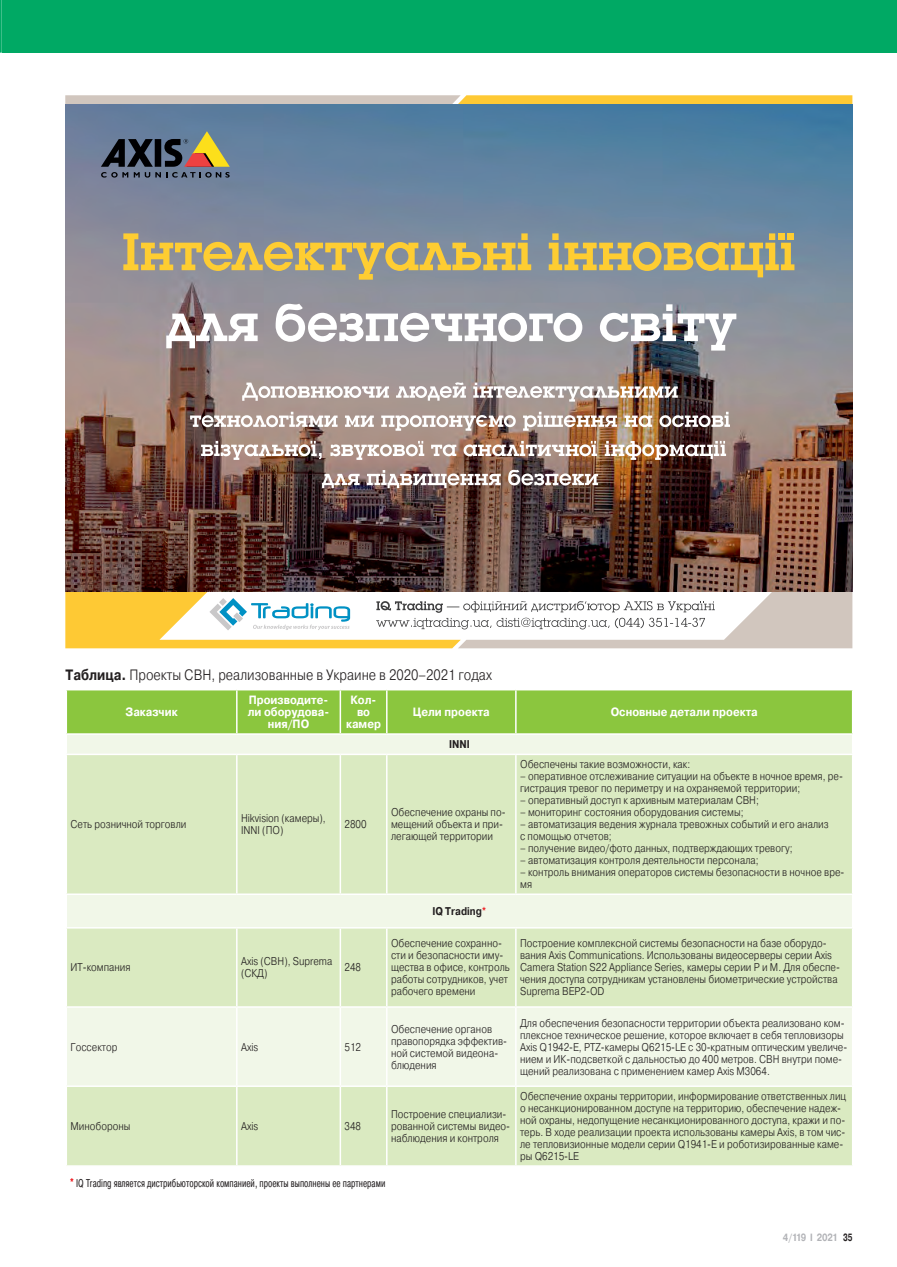
<style>
.page{position:relative;width:897px;height:1267px;background:#fff}
.page>*{position:absolute;margin:0;border:0;box-sizing:border-box;transform-origin:0 0}
.Заглавие{font:300 15px "Pragmatica";color:#231f20;scale:.85 1}
.Шапка{font:700 12px/12px "Pragmatica";color:#fff;text-align:center;scale:.9 1}
.Текст_табл_GREP{font:300 11.25px/12px "Pragmatica";color:#231f20;scale:.85 1}
.Сноска{font:11.25px "Pragmatica Cond";color:#231f20;scale:.8 1}
.Текст_табл_GREP-2{font:700 11.25px "Pragmatica";color:#231f20;scale:.85 1}
.Нижний_колонтитул_R{font:700 10.5px "Pragmatica";letter-spacing:-.09em;color:#b2b3b7;scale:.8 1}
.Номер_стр_R{font:700 10.5px "Pragmatica";color:#231f20;scale:.7 1}
.s1{font-weight:700}
.s2{color:#ee1d23}
.s3{font-family:"Pragmatica";font-weight:900;color:#ee1d23}
</style>
<div class="page">
<div style="left:2px;top:0;width:894px;height:53px;background:#00a964"></div>
<svg style="left:66px;top:591px;width:786px;height:57px"></svg>
<svg style="left:66px;top:95px;width:786px;height:9px;background:#e8c97e"></svg>
<img style="left:66px;top:104px;width:786px;height:487px">
<svg style="left:101px;top:131px;width:129px;height:46px;background:#636566"></svg>
<svg style="left:166px;top:303px;width:570px;height:47px"></svg>
<svg style="left:123px;top:233px;width:671px;height:47px;background:#aba279"></svg>
<div style="left:778px;top:233px;width:6px;height:7px;background:#fecd32"></div>
<img style="left:190px;top:382px;width:540px;height:103px">
<img style="left:201px;top:415px;width:525px;height:73px">
<svg style="left:67px;top:755px;width:784px;height:410px;background:#e0edcc"></svg>
<hr style="left:236px;top:755px;width:1px;height:138px;background:#fff">
<hr style="left:339px;top:755px;width:2px;height:138px;background:#fff">
<hr style="left:386px;top:755px;width:1px;height:138px;background:#fff">
<hr style="left:515px;top:755px;width:1px;height:138px;background:#fff">
<hr style="left:66px;top:893px;width:171px;height:2px;background:#fff">
<hr style="left:237px;top:893px;width:103px;height:2px;background:#fff">
<hr style="left:340px;top:893px;width:47px;height:2px;background:#fff">
<hr style="left:387px;top:893px;width:129px;height:2px;background:#fff">
<hr style="left:516px;top:893px;width:337px;height:2px;background:#fff">
<hr style="left:66px;top:927px;width:171px;height:1px;background:#fff">
<hr style="left:237px;top:927px;width:103px;height:1px;background:#fff">
<hr style="left:236px;top:928px;width:1px;height:78px;background:#fff">
<hr style="left:340px;top:927px;width:47px;height:1px;background:#fff">
<hr style="left:339px;top:928px;width:2px;height:78px;background:#fff">
<hr style="left:387px;top:927px;width:129px;height:1px;background:#fff">
<hr style="left:386px;top:928px;width:1px;height:78px;background:#fff">
<hr style="left:516px;top:927px;width:337px;height:1px;background:#fff">
<hr style="left:515px;top:928px;width:1px;height:78px;background:#fff">
<hr style="left:66px;top:1006px;width:171px;height:1px;background:#fff">
<hr style="left:237px;top:1006px;width:103px;height:1px;background:#fff">
<hr style="left:236px;top:1007px;width:1px;height:78px;background:#fff">
<hr style="left:340px;top:1006px;width:47px;height:1px;background:#fff">
<hr style="left:339px;top:1007px;width:2px;height:78px;background:#fff">
<hr style="left:387px;top:1006px;width:129px;height:1px;background:#fff">
<hr style="left:386px;top:1007px;width:1px;height:78px;background:#fff">
<hr style="left:516px;top:1006px;width:337px;height:1px;background:#fff">
<hr style="left:515px;top:1007px;width:1px;height:78px;background:#fff">
<hr style="left:66px;top:1085px;width:171px;height:1px;background:#fff">
<hr style="left:237px;top:1085px;width:103px;height:1px;background:#fff">
<hr style="left:236px;top:1086px;width:1px;height:79px;background:#fff">
<hr style="left:340px;top:1085px;width:47px;height:1px;background:#fff">
<hr style="left:339px;top:1086px;width:2px;height:79px;background:#fff">
<hr style="left:387px;top:1085px;width:129px;height:1px;background:#fff">
<hr style="left:386px;top:1086px;width:1px;height:79px;background:#fff">
<hr style="left:516px;top:1085px;width:337px;height:1px;background:#fff">
<hr style="left:515px;top:1086px;width:1px;height:79px;background:#fff">
<svg style="left:66px;top:689px;width:787px;height:64px;background:#aed678"></svg>
<svg style="left:0;top:0;width:2px;height:53px"></svg>
<p class="Заглавие" style="left:66px;top:665px;width:503px"><span class="s1">Таблица.</span> Проекты СВН, реализованные в Украине в 2020–2021 годах</p>
<p class="Шапка" style="left:125px;top:706px;width:59px">Заказчик</p>
<p class="Шапка" style="left:248px;top:694px;width:92px">Производите‑ ли оборудова‑ ния/ПО</p>
<p class="Шапка" style="left:346px;top:694px;width:40px">Кол&shy;во камер</p>
<p class="Шапка" style="left:413px;top:706px;width:87px">Цели проекта</p>
<p class="Шапка" style="left:610px;top:706px;width:165px">Основные детали проекта</p>
<p class="Текст_табл_GREP-2" style="left:449px;top:737px;width:26px">INNI</p>
<p class="Текст_табл_GREP" style="left:71px;top:818px;width:138px">Сеть розничной торговли</p>
<p class="Текст_табл_GREP" style="left:241px;top:812px;width:101px">Hikvision (камеры),<br>INNI (ПО)</p>
<p class="Текст_табл_GREP" style="left:344px;top:818px;width:27px">2800</p>
<p class="Текст_табл_GREP" style="left:71px;top:961px;width:72px">ИТ‑компания</p>
<p class="Текст_табл_GREP" style="left:241px;top:955px;width:109px">Axis (СВН), Suprema (СКД)</p>
<p class="Текст_табл_GREP" style="left:344px;top:961px;width:21px">248</p>
<p class="Текст_табл_GREP" style="left:71px;top:1040px;width:57px">Госсектор</p>
<p class="Текст_табл_GREP" style="left:241px;top:1040px;width:22px">Axis</p>
<p class="Текст_табл_GREP" style="left:344px;top:1040px;width:21px">512</p>
<p class="Текст_табл_GREP" style="left:391px;top:806px;width:136px">Обеспечение охраны по‑ мещений объекта и при‑ легающей территории</p>
<p class="Текст_табл_GREP-2" style="left:432px;top:903px;width:65px">IQ Trading<span class="s2">*</span></p>
<p class="Текст_табл_GREP" style="left:520px;top:758px;width:202px">Обеспечены такие возможности, как:</p>
<p class="Текст_табл_GREP" style="left:520px;top:770px;width:381px">– оперативное отслеживание ситуации на объекте в ночное время, ре‑ гистрация тревог по периметру и на охраняемой территории;</p>
<p class="Текст_табл_GREP" style="left:520px;top:794px;width:282px">– оперативный доступ к архивным материалам СВН;</p>
<p class="Текст_табл_GREP" style="left:520px;top:806px;width:264px">– мониторинг состояния оборудования системы;</p>
<p class="Текст_табл_GREP" style="left:520px;top:818px;width:364px">– автоматизация ведения журнала тревожных событий и его анализ с помощью отчетов;</p>
<p class="Текст_табл_GREP" style="left:520px;top:842px;width:322px">– получение видео/фото данных, подтверждающих тревогу;</p>
<p class="Текст_табл_GREP" style="left:520px;top:854px;width:282px">– автоматизация контроля деятельности персонала;</p>
<p class="Текст_табл_GREP" style="left:520px;top:866px;width:383px">– контроль внимания операторов системы безопасности в ночное вре‑ мя</p>
<p class="Текст_табл_GREP" style="left:391px;top:937px;width:141px">Обеспечение сохранно‑ сти и безопасности иму‑ щества в офисе, контроль работы сотрудников, учет рабочего времени</p>
<p class="Текст_табл_GREP" style="left:520px;top:937px;width:377px">Построение комплексной системы безопасности на базе оборудо‑ вания Axis Communications. Использованы видеосерверы серии Axis Camera Station S22 Appliance Series, камеры серии P и M. Для обеспе‑ чения доступа сотрудникам установлены биометрические устройства Suprema BEP2‑OD</p>
<p class="Текст_табл_GREP" style="left:391px;top:1022px;width:138px">Обеспечение органов правопорядка эффектив‑ ной системой видеона‑ блюдения</p>
<p class="Текст_табл_GREP" style="left:520px;top:1016px;width:386px">Для обеспечения безопасности территории объекта реализовано ком‑ плексное техническое решение, которое включает в себя тепловизоры Axis Q1942‑E, PTZ‑камеры Q6215‑LE с 30‑кратным оптическим увеличе‑ нием и ИК‑подсветкой с дальностью до 400 метров. СВН внутри поме‑ щений реализована с применением камер Axis М3064.</p>
<p class="Текст_табл_GREP" style="left:71px;top:1119px;width:72px">Минобороны</p>
<p class="Текст_табл_GREP" style="left:241px;top:1119px;width:22px">Axis</p>
<p class="Текст_табл_GREP" style="left:344px;top:1119px;width:21px">348</p>
<p class="Текст_табл_GREP" style="left:391px;top:1107px;width:141px">Построение специализи‑ рованной системы видео‑ наблюдения и контроля</p>
<p class="Сноска" style="left:70px;top:1175px;width:396px"><span class="s3">*</span> IQ Trading является дистрибьюторской компанией, проекты выполнены ее партнерами</p>
<p class="Текст_табл_GREP" style="left:520px;top:1089px;width:385px">Обеспечение охраны территории, информирование ответственных лиц о несанкционированном доступе на территорию, обеспечение надеж‑ ной охраны, недопущение несанкционированного доступа, кражи и по‑ терь. В ходе реализации проекта использованы камеры Axis, в том чис‑ ле тепловизионные модели серии Q1941‑E и роботизированные каме‑ ры Q6215‑LE</p>
<p class="Нижний_колонтитул_R" style="left:782px;top:1230px;width:70px">4/119 I 2021</p>
<p class="Номер_стр_R" style="left:843px;top:1230px;width:15px">35</p>
</div>
